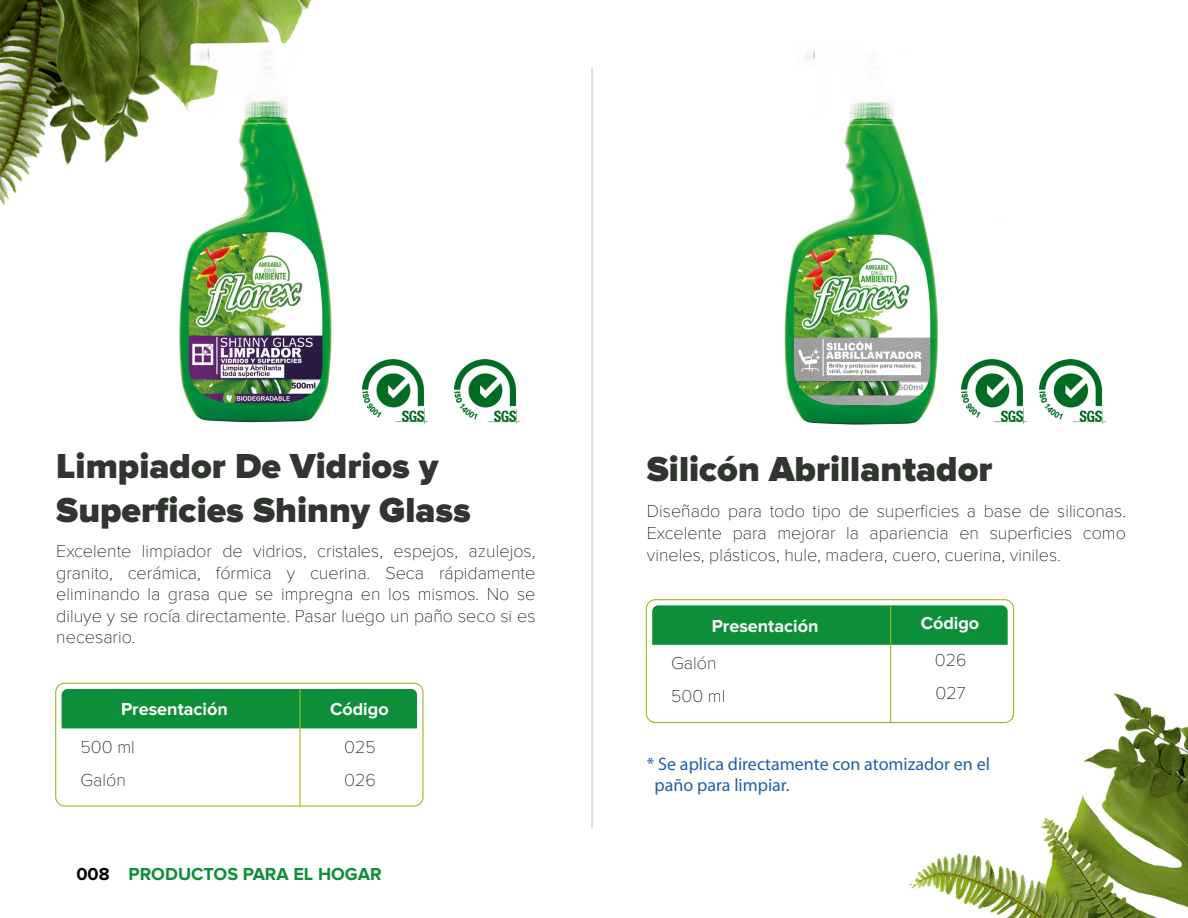
<style>
.page{position:relative;width:1188px;height:918px;background:#fff}
.page>*{position:absolute;margin:0;border:0;box-sizing:border-box;transform-origin:0 0}
.t1{font:900 36px/43.2px "Proxima Nova";color:#313530}
.t2{font:100 18px/21.6px "Proxima Nova T";color:#000;text-align:justify}
.t3{font:18px/21.6px "Myriad Pro";color:#2060aa}
.t4{font:700 18px "Proxima Nova";color:#fff}
.t5{font:700 18px "Proxima Nova";color:#0d8e38}
.s1{color:#000}
</style>
<div class="page">
<img style="left:0;top:0;width:1188px;height:918px">
<div style="left:55px;top:683px;width:369px;height:124px;border:1px solid #95bd20;border-radius:9px"></div>
<div style="left:646px;top:599px;width:368px;height:124px;border:1px solid #95bd20;border-radius:9px"></div>
<img style="left:363px;top:359px;width:65px;height:64px">
<img style="left:454px;top:359px;width:66px;height:64px">
<img style="left:1005px;top:359px;width:22px;height:64px">
<img style="left:1040px;top:359px;width:66px;height:64px">
<div style="left:62px;top:689px;width:355px;height:39px;background:#0d8e38"></div>
<hr style="left:300px;top:689px;width:1px;height:117px;background:#95bd20">
<div style="left:652px;top:605px;width:356px;height:40px;background:#0d8e38"></div>
<hr style="left:890px;top:607px;width:1px;height:116px;background:#95bd20">
<hr style="left:591px;top:67px;width:2px;height:761px;background:#dddddb">
<img style="left:157px;top:6px;width:202px;height:442px">
<img style="left:712px;top:16px;width:293px;height:418px">
<h1 class="t1" style="left:56px;top:446px;width:416px">Limpiador De Vidrios y<br>Superficies Shinny Glass</h1>
<p class="t2" style="left:56px;top:540px;width:481px">Excelente limpiador de vidrios, cristales, espejos, azulejos, granito, cerámica, fórmica y cuerina. Seca rápidamente eliminando la grasa que se impregna en los mismos. No se diluye y se rocía directamente. Pasar luego un paño seco si es necesario.</p>
<p class="t4" style="left:121px;top:699px;width:108px">Presentación</p>
<p class="t4" style="left:330px;top:699px;width:60px">Código</p>
<p class="t2" style="left:81px;top:736px;width:56px">500 ml</p>
<p class="t2" style="left:344px;top:736px;width:33px">025</p>
<p class="t2" style="left:81px;top:769px;width:47px">Galón</p>
<p class="t2" style="left:344px;top:769px;width:33px">026</p>
<p class="t5" style="left:76px;top:864px;width:307px"><span class="s1">008</span> PRODUCTOS PARA EL HOGAR</p>
<h1 class="t1" style="left:647px;top:449px;width:347px">Silicón Abrillantador</h1>
<p class="t2" style="left:647px;top:501px;width:481px">Diseñado para todo tipo de superficies a base de siliconas.<br>Excelente para mejorar la apariencia en superficies como vineles, plásticos, hule, madera, cuero, cuerina, viniles.</p>
<p class="t4" style="left:712px;top:615px;width:108px">Presentación</p>
<p class="t4" style="left:921px;top:612px;width:60px">Código</p>
<p class="t2" style="left:671px;top:653px;width:47px">Galón</p>
<p class="t2" style="left:935px;top:650px;width:33px">026</p>
<p class="t2" style="left:671px;top:686px;width:56px">500 ml</p>
<p class="t2" style="left:936px;top:683px;width:32px">027</p>
<p class="t3" style="left:655px;top:753px;width:337px;text-indent:-8px">* Se aplica directamente con atomizador en el paño para limpiar.</p>
</div>
